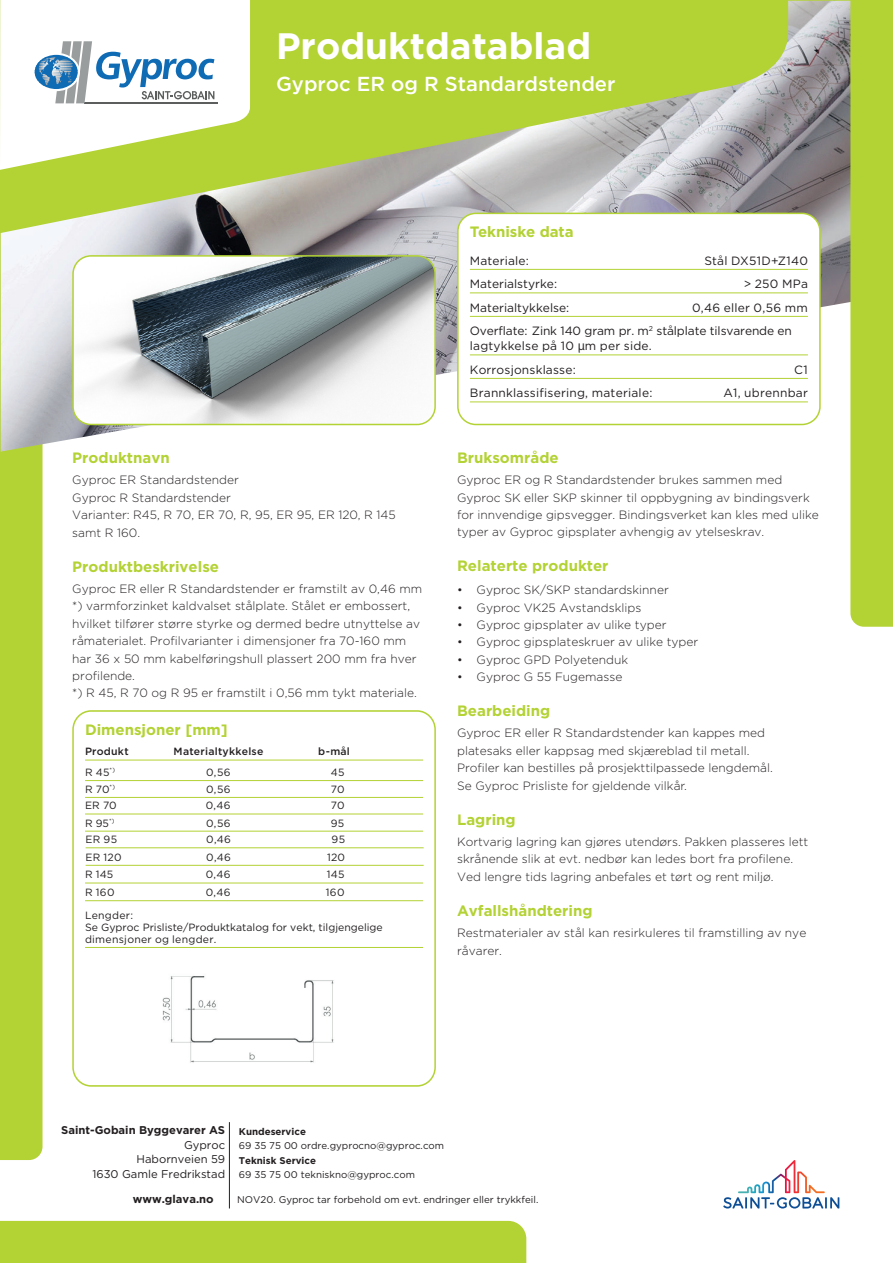
<style>
.page{position:relative;width:893px;height:1263px;background:#fff}
.page>*{position:absolute;margin:0;border:0;box-sizing:border-box;transform-origin:0 0}
.t1{font:700 36.75px "Gotham";color:#fff}
.t2{font:500 20.25px "Gotham";color:#fff}
.t3{font:700 15px "Gotham";color:#b3d234}
.t4{font:300 12px/17.4px "Gotham";color:#231f20}
.t5{font:12px/23.5px "Gotham";letter-spacing:.015em;color:#231f20}
.t6{font:12px/23.4px "Gotham";letter-spacing:-.01em;color:#231f20}
.t7{font:11.25px/14.5px "Gotham";color:#231f20;text-align:right}
.t8{font:700 11.25px "Gotham";color:#231f20}
.t9{font:10.5px/12px "Gotham";letter-spacing:.01em;color:#231f20}
.t10{font:500 10.5px "Gotham";letter-spacing:.025em;color:#231f20}
.t11{font:9.75px "Gotham";color:#231f20}
.t12{font:700 9.75px "Gotham";color:#231f20}
.s1{font-family:"Koz Go Pr 6 N"}
</style>
<div class="page">
<div style="left:0;top:386px;width:43px;height:774px;background:#b3d234"></div>
<img style="left:1px;top:1px;width:849px;height:451px">
<div style="left:0;top:1221px;width:526px;height:42px;background:#b3d234"></div>
<svg style="left:723px;top:1160px;width:116px;height:48px"></svg>
<svg style="left:0;top:0;width:788px;height:307px;background:#b4c473"></svg>
<div style="left:850px;top:0;width:43px;height:627px;background:#b3d234"></div>
<svg style="left:0;top:0;width:250px;height:170px"></svg>
<img style="left:73px;top:256px;width:362px;height:168px">
<div style="left:72px;top:255px;width:364px;height:170px;border:2px solid #b3d234;border-radius:18px"></div>
<div style="left:458px;top:213px;width:362px;height:211px;background:#fff;border-radius:18px"></div>
<div style="left:457px;top:213px;width:364px;height:212px;border:2px solid #b3d234;border-radius:18px"></div>
<hr style="left:470px;top:269px;width:338px;height:1px;background:#b3d234">
<hr style="left:470px;top:292px;width:338px;height:1px;background:#b3d234">
<hr style="left:470px;top:316px;width:338px;height:1px;background:#b3d234">
<hr style="left:470px;top:354px;width:338px;height:1px;background:#b3d234">
<hr style="left:470px;top:378px;width:338px;height:1px;background:#b3d234">
<hr style="left:470px;top:401px;width:338px;height:1px;background:#b3d234">
<div style="left:72px;top:710px;width:364px;height:377px;border:2px solid #b3d234;border-radius:18px"></div>
<hr style="left:85px;top:760px;width:338px;height:1px;background:#b3d234">
<hr style="left:85px;top:780px;width:338px;height:1px;background:#b3d234">
<hr style="left:85px;top:814px;width:338px;height:1px;background:#b3d234">
<hr style="left:86px;top:847px;width:338px;height:1px;background:#b3d234">
<hr style="left:86px;top:865px;width:338px;height:1px;background:#b3d234">
<hr style="left:85px;top:883px;width:338px;height:1px;background:#b3d234">
<hr style="left:85px;top:900px;width:338px;height:1px;background:#b3d234">
<hr style="left:85px;top:947px;width:338px;height:1px;background:#b3d234">
<img style="left:162px;top:976px;width:172px;height:87px">
<hr style="left:229px;top:1122px;width:1px;height:86px;background:#231f20">
<hr style="left:85px;top:831px;width:338px;height:1px;background:#b3d234">
<hr style="left:85px;top:797px;width:338px;height:1px;background:#b3d234">
<h1 class="t1" style="left:276px;top:22px;width:317px">Produktdatablad</h1>
<h2 class="t2" style="left:276px;top:70px;width:341px">Gyproc ER og R Standardstender</h2>
<p class="t3" style="left:470px;top:222px;width:105px">Tekniske data</p>
<p class="t5" style="left:470px;top:248px;width:60px">Materiale:</p>
<p class="t5" style="left:704px;top:248px;width:105px">Stål DX51D+Z140</p>
<p class="t5" style="left:470px;top:272px;width:89px">Materialstyrke:</p>
<p class="t5" style="left:744px;top:272px;width:66px">&gt; 250 MPa</p>
<p class="t5" style="left:470px;top:295px;width:101px">Materialtykkelse:</p>
<p class="t6" style="left:470px;top:296px;width:340px;text-indent:222px">0,46 eller 0,56 mm<br>Overflate: Zink 140 gram pr. m<sup>2</sup> stålplate tilsvarende en</p>
<p class="t5" style="left:470px;top:334px;width:183px">lagtykkelse på 10 <span class="s1">µ</span>m per side.<br>Korrosjonsklasse:</p>
<p class="t5" style="left:794px;top:357px;width:15px">C1</p>
<p class="t3" style="left:72px;top:447px;width:99px">Produktnavn</p>
<p class="t4" style="left:72px;top:471px;width:325px">Gyproc ER Standardstender<br>Gyproc R Standardstender<br>Varianter: R45, R 70, ER 70, R, 95, ER 95, ER 120, R 145 samt R 160.</p>
<p class="t3" style="left:72px;top:556px;width:148px">Produktbeskrivelse</p>
<p class="t4" style="left:72px;top:580px;width:351px">Gyproc ER eller R Standardstender er framstilt av 0,46 mm *) varmforzinket kaldvalset stålplate. Stålet er embossert, hvilket tilfører større styrke og dermed bedre utnyttelse av råmaterialet. Profilvarianter i dimensjoner fra 70-160 mm har 36 x 50 mm kabelføringshull plassert 200 mm fra hver profilende.<br>*) R 45, R 70 og R 95 er framstilt i 0,56 mm tykt materiale.</p>
<p class="t3" style="left:85px;top:720px;width:144px">Dimensjoner [mm]</p>
<p class="t10" style="left:85px;top:745px;width:45px">Produkt</p>
<p class="t10" style="left:174px;top:745px;width:91px">Materialtykkelse</p>
<p class="t10" style="left:318px;top:745px;width:33px">b-mål</p>
<p class="t9" style="left:85px;top:766px;width:31px">R 45<sup>*)</sup></p>
<p class="t9" style="left:206px;top:766px;width:26px">0,56</p>
<p class="t9" style="left:331px;top:766px;width:15px">45</p>
<p class="t9" style="left:85px;top:799px;width:33px">ER 70</p>
<p class="t9" style="left:206px;top:799px;width:26px">0,46</p>
<p class="t9" style="left:331px;top:799px;width:15px">70</p>
<p class="t9" style="left:86px;top:833px;width:33px">ER 95</p>
<p class="t9" style="left:206px;top:833px;width:26px">0,46</p>
<p class="t9" style="left:332px;top:833px;width:15px">95</p>
<p class="t9" style="left:86px;top:851px;width:37px">ER 120</p>
<p class="t9" style="left:206px;top:851px;width:26px">0,46</p>
<p class="t9" style="left:327px;top:851px;width:19px">120</p>
<p class="t9" style="left:85px;top:868px;width:30px">R 145</p>
<p class="t9" style="left:206px;top:868px;width:26px">0,46</p>
<p class="t9" style="left:327px;top:868px;width:19px">145</p>
<p class="t9" style="left:85px;top:886px;width:31px">R 160</p>
<p class="t9" style="left:206px;top:886px;width:26px">0,46</p>
<p class="t9" style="left:326px;top:886px;width:20px">160</p>
<p class="t9" style="left:85px;top:909px;width:299px">Lengder:<br>Se Gyproc Prisliste/Produktkatalog for vekt, tilgjengelige dimensjoner og lengder.</p>
<p class="t9" style="left:85px;top:783px;width:31px">R 70<sup>*)</sup></p>
<p class="t9" style="left:206px;top:783px;width:26px">0,56</p>
<p class="t9" style="left:331px;top:783px;width:15px">70</p>
<p class="t9" style="left:85px;top:816px;width:31px">R 95<sup>*)</sup></p>
<p class="t9" style="left:206px;top:816px;width:26px">0,56</p>
<p class="t9" style="left:331px;top:816px;width:15px">95</p>
<p class="t5" style="left:470px;top:381px;width:184px">Brannklassifisering, materiale:</p>
<p class="t5" style="left:724px;top:381px;width:86px">A1, ubrennbar</p>
<p class="t3" style="left:457px;top:448px;width:103px">Bruksområde</p>
<p class="t4" style="left:457px;top:471px;width:363px">Gyproc ER og R Standardstender brukes sammen med Gyproc SK eller SKP skinner til oppbygning av bindingsverk for innvendige gipsvegger. Bindingsverket kan kles med ulike typer av Gyproc gipsplater avhengig av ytelseskrav.</p>
<p class="t3" style="left:457px;top:556px;width:153px">Relaterte produkter</p>
<p class="t4" style="left:457px;top:581px;width:213px">• Gyproc SK/SKP standardskinner</p>
<p class="t4" style="left:457px;top:598px;width:186px">• Gyproc VK25 Avstandsklips</p>
<p class="t4" style="left:457px;top:616px;width:211px">• Gyproc gipsplater av ulike typer</p>
<p class="t4" style="left:457px;top:633px;width:243px">• Gyproc gipsplateskruer av ulike typer</p>
<p class="t4" style="left:457px;top:650px;width:173px">• Gyproc GPD Polyetenduk</p>
<p class="t4" style="left:457px;top:668px;width:167px">• Gyproc G 55 Fugemasse</p>
<p class="t3" style="left:457px;top:701px;width:95px">Bearbeiding</p>
<p class="t4" style="left:457px;top:724px;width:317px">Gyproc ER eller R Standardstender kan kappes med platesaks eller kappsag med skjæreblad til metall.<br>Profiler kan bestilles på prosjekttilpassede lengdemål.<br>Se Gyproc Prisliste for gjeldende vilkår.</p>
<p class="t3" style="left:457px;top:810px;width:60px">Lagring</p>
<p class="t4" style="left:457px;top:833px;width:353px">Kortvarig lagring kan gjøres utendørs. Pakken plasseres lett skrånende slik at evt. nedbør kan ledes bort fra profilene.<br>Ved lengre tids lagring anbefales et tørt og rent miljø.</p>
<p class="t3" style="left:457px;top:901px;width:137px">Avfallshåndtering</p>
<p class="t4" style="left:457px;top:924px;width:351px">Restmaterialer av stål kan resirkuleres til framstilling av nye råvarer.</p>
<p class="t8" style="left:61px;top:1122px;width:165px">Saint-Gobain Byggevarer AS</p>
<p class="t7" style="left:92px;top:1137px;width:134px">Gyproc<br>Habornveien 59<br>1630 Gamle Fredrikstad</p>
<p class="t8" style="left:133px;top:1191px;width:83px">www.glava.no</p>
<p class="t12" style="left:239px;top:1124px;width:69px">Kundeservice</p>
<p class="t11" style="left:239px;top:1139px;width:207px">69 35 75 00 ordre.gyprocno@gyproc.com</p>
<p class="t12" style="left:239px;top:1153px;width:79px">Teknisk Service</p>
<p class="t11" style="left:239px;top:1168px;width:178px">69 35 75 00 tekniskno@gyproc.com</p>
<p class="t11" style="left:237px;top:1193px;width:303px">NOV20. Gyproc tar forbehold om evt. endringer eller trykkfeil.</p>
</div>
